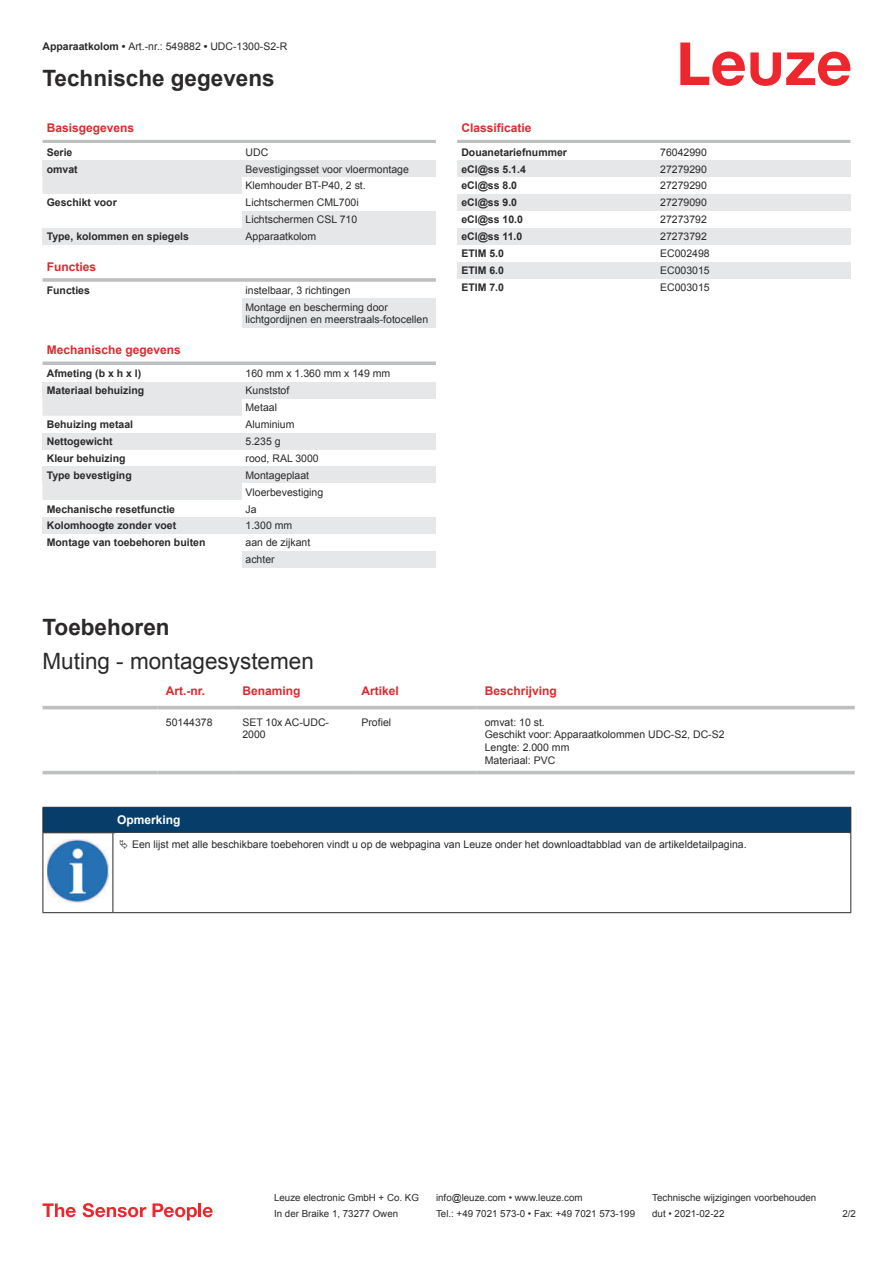
<style>
.page{position:relative;width:893px;height:1263px;background:#fff}
.page>*{position:absolute;margin:0;border:0;box-sizing:border-box;transform-origin:0 0}
.t1{font:700 22.5px "Arial";color:#2b292a}
.t2{font:22.5px "Arial";color:#2b292a}
.t3{font:700 12px "Arial";color:#db2a30}
.t4{font:700 12px "Arial";color:#fff}
.t5{font:10.5px/17px "Arial";color:#2b292a}
.t6{font:700 10.5px "Arial";color:#2b292a}
.t7{font:9.75px "Arial";color:#2b292a}
.s1{font-weight:700}
</style>
<div class="page">
<svg style="left:680px;top:43px;width:170px;height:43px"></svg>
<svg style="left:43px;top:177px;width:199px;height:323px"></svg>
<hr style="left:43px;top:140px;width:393px;height:3px;background:#bdbfc1">
<div style="left:43px;top:160px;width:199px;height:17px;background:#e6e7e9"></div>
<div style="left:242px;top:160px;width:194px;height:17px;background:#e6e7e9"></div>
<div style="left:43px;top:194px;width:199px;height:17px;background:#fff"></div>
<div style="left:242px;top:211px;width:194px;height:17px;background:#e6e7e9"></div>
<div style="left:43px;top:228px;width:199px;height:17px;background:#e6e7e9"></div>
<div style="left:242px;top:228px;width:194px;height:17px;background:#e6e7e9"></div>
<div style="left:43px;top:262px;width:393px;height:18px;background:#fff"></div>
<hr style="left:43px;top:278px;width:393px;height:4px;background:#c7c8ca">
<div style="left:43px;top:282px;width:199px;height:17px;background:#fff"></div>
<div style="left:242px;top:299px;width:194px;height:29px;background:#e6e7e9"></div>
<div style="left:43px;top:345px;width:393px;height:18px;background:#fff"></div>
<svg style="left:43px;top:361px;width:393px;height:4px;background:#c4c6c8"></svg>
<div style="left:43px;top:365px;width:199px;height:17px;background:#fff"></div>
<div style="left:43px;top:382px;width:199px;height:17px;background:#e6e7e9"></div>
<div style="left:242px;top:382px;width:194px;height:17px;background:#e6e7e9"></div>
<div style="left:43px;top:416px;width:199px;height:17px;background:#fff"></div>
<div style="left:43px;top:433px;width:199px;height:17px;background:#e6e7e9"></div>
<div style="left:242px;top:433px;width:194px;height:17px;background:#e6e7e9"></div>
<div style="left:43px;top:450px;width:199px;height:16px;background:#fff"></div>
<div style="left:43px;top:466px;width:199px;height:17px;background:#e6e7e9"></div>
<div style="left:242px;top:466px;width:194px;height:17px;background:#e6e7e9"></div>
<div style="left:43px;top:517px;width:199px;height:17px;background:#e6e7e9"></div>
<div style="left:242px;top:517px;width:194px;height:17px;background:#e6e7e9"></div>
<div style="left:242px;top:551px;width:194px;height:17px;background:#e6e7e9"></div>
<svg style="left:43px;top:705px;width:812px;height:70px"></svg>
<hr style="left:43px;top:706px;width:114px;height:3px;background:#bdbfc1">
<hr style="left:157px;top:706px;width:77px;height:3px;background:#bdbfc1">
<hr style="left:234px;top:706px;width:119px;height:3px;background:#bdbfc1">
<hr style="left:353px;top:706px;width:123px;height:3px;background:#bdbfc1">
<hr style="left:476px;top:706px;width:379px;height:3px;background:#bdbfc1">
<hr style="left:43px;top:771px;width:114px;height:3px;background:#bdbfc1">
<hr style="left:157px;top:771px;width:77px;height:3px;background:#bdbfc1">
<hr style="left:234px;top:771px;width:119px;height:3px;background:#bdbfc1">
<hr style="left:353px;top:771px;width:123px;height:3px;background:#bdbfc1">
<hr style="left:476px;top:771px;width:379px;height:3px;background:#bdbfc1">
<div style="left:43px;top:807px;width:808px;height:26px;background:#063d69"></div>
<hr style="left:113px;top:832px;width:738px;height:1px;background:#2b292a">
<hr style="left:43px;top:833px;width:1px;height:75px;background:#2b292a">
<hr style="left:113px;top:833px;width:1px;height:75px;background:#2b292a">
<hr style="left:850px;top:833px;width:1px;height:75px;background:#2b292a">
<hr style="left:43px;top:912px;width:70px;height:1px;background:#2b292a">
<hr style="left:113px;top:912px;width:738px;height:1px;background:#2b292a">
<img style="left:47px;top:839px;width:61px;height:63px">
<hr style="left:457px;top:140px;width:393px;height:3px;background:#bdbfc1">
<div style="left:457px;top:160px;width:200px;height:17px;background:#e6e7e9"></div>
<div style="left:657px;top:160px;width:193px;height:17px;background:#e6e7e9"></div>
<div style="left:457px;top:194px;width:200px;height:17px;background:#e6e7e9"></div>
<div style="left:657px;top:194px;width:193px;height:17px;background:#e6e7e9"></div>
<div style="left:457px;top:228px;width:200px;height:17px;background:#e6e7e9"></div>
<div style="left:657px;top:228px;width:193px;height:17px;background:#e6e7e9"></div>
<div style="left:457px;top:262px;width:200px;height:17px;background:#e6e7e9"></div>
<div style="left:657px;top:262px;width:193px;height:17px;background:#e6e7e9"></div>
<svg style="left:43px;top:1203px;width:33px;height:14px"></svg>
<svg style="left:83px;top:1203px;width:63px;height:14px"></svg>
<svg style="left:153px;top:1203px;width:44px;height:17px"></svg>
<hr style="left:198px;top:1203px;width:3px;height:14px;background:#ed272d">
<svg style="left:203px;top:1207px;width:10px;height:10px"></svg>
<p class="t5" style="left:43px;top:39px;width:246px"><span class="s1">Apparaatkolom •</span> Art.-nr.: 549882 <span class="s1">•</span> UDC-1300-S2-R</p>
<h1 class="t1" style="left:43px;top:70px;width:234px">Technische gegevens</h1>
<p class="t3" style="left:47px;top:123px;width:89px">Basisgegevens</p>
<p class="t6" style="left:47px;top:148px;width:27px">Serie</p>
<p class="t5" style="left:246px;top:144px;width:24px">UDC</p>
<p class="t6" style="left:47px;top:165px;width:32px">omvat</p>
<p class="t5" style="left:246px;top:161px;width:165px">Bevestigingsset voor vloermontage<br>Klemhouder BT-P40, 2 st.</p>
<p class="t6" style="left:47px;top:199px;width:72px">Geschikt voor</p>
<p class="t5" style="left:246px;top:195px;width:115px">Lichtschermen CML700i<br>Lichtschermen CSL 710</p>
<p class="t6" style="left:47px;top:232px;width:144px">Type, kolommen en spiegels</p>
<p class="t5" style="left:246px;top:229px;width:72px">Apparaatkolom</p>
<p class="t3" style="left:47px;top:262px;width:51px">Functies</p>
<p class="t6" style="left:47px;top:286px;width:45px">Functies</p>
<p class="t5" style="left:246px;top:283px;width:144px">instelbaar, 3 richtingen<br>Montage en bescherming door</p>
<p class="t5" style="left:246px;top:312px;width:184px">lichtgordijnen en meerstraals-fotocellen</p>
<p class="t3" style="left:47px;top:345px;width:136px">Mechanische gegevens</p>
<p class="t6" style="left:47px;top:370px;width:96px">Afmeting (b x h x l)</p>
<p class="t5" style="left:246px;top:366px;width:146px">160 mm x 1.360 mm x 149 mm</p>
<p class="t6" style="left:47px;top:386px;width:99px">Materiaal behuizing</p>
<p class="t5" style="left:246px;top:383px;width:45px">Kunststof<br>Metaal</p>
<p class="t6" style="left:47px;top:420px;width:88px">Behuizing metaal</p>
<p class="t5" style="left:246px;top:417px;width:51px">Aluminium</p>
<p class="t6" style="left:47px;top:437px;width:67px">Nettogewicht</p>
<p class="t5" style="left:246px;top:434px;width:37px">5.235 g</p>
<p class="t6" style="left:47px;top:454px;width:80px">Kleur behuizing</p>
<p class="t5" style="left:246px;top:451px;width:75px">rood, RAL 3000</p>
<p class="t6" style="left:47px;top:471px;width:86px">Type bevestiging</p>
<p class="t5" style="left:246px;top:467px;width:79px">Montageplaat<br>Vloerbevestiging</p>
<p class="t6" style="left:47px;top:505px;width:130px">Mechanische resetfunctie</p>
<p class="t5" style="left:246px;top:501px;width:13px">Ja</p>
<p class="t6" style="left:47px;top:522px;width:131px">Kolomhoogte zonder voet</p>
<p class="t5" style="left:246px;top:518px;width:48px">1.300 mm</p>
<p class="t6" style="left:47px;top:539px;width:160px">Montage van toebehoren buiten</p>
<p class="t5" style="left:246px;top:535px;width:66px">aan de zijkant achter</p>
<p class="t3" style="left:461px;top:123px;width:72px">Classificatie</p>
<p class="t6" style="left:461px;top:148px;width:107px">Douanetariefnummer</p>
<p class="t5" style="left:660px;top:144px;width:48px">76042990</p>
<p class="t6" style="left:461px;top:165px;width:66px">eCl@ss 5.1.4</p>
<p class="t5" style="left:660px;top:161px;width:48px">27279290</p>
<p class="t6" style="left:461px;top:182px;width:57px">eCl@ss 8.0</p>
<p class="t5" style="left:660px;top:178px;width:48px">27279290</p>
<p class="t6" style="left:461px;top:199px;width:57px">eCl@ss 9.0</p>
<p class="t5" style="left:660px;top:195px;width:48px">27279090</p>
<p class="t6" style="left:461px;top:216px;width:63px">eCl@ss 10.0</p>
<p class="t5" style="left:660px;top:212px;width:48px">27273792</p>
<p class="t6" style="left:461px;top:233px;width:63px">eCl@ss 11.0</p>
<p class="t5" style="left:660px;top:229px;width:48px">27273792</p>
<p class="t6" style="left:461px;top:249px;width:44px">ETIM 5.0</p>
<p class="t5" style="left:660px;top:246px;width:51px">EC002498</p>
<p class="t6" style="left:461px;top:266px;width:44px">ETIM 6.0</p>
<p class="t5" style="left:660px;top:263px;width:51px">EC003015</p>
<p class="t6" style="left:461px;top:283px;width:44px">ETIM 7.0</p>
<p class="t5" style="left:660px;top:280px;width:51px">EC003015</p>
<h1 class="t1" style="left:43px;top:619px;width:129px">Toebehoren</h1>
<h1 class="t2" style="left:43px;top:652px;width:273px">Muting - montagesystemen</h1>
<p class="t3" style="left:166px;top:686px;width:41px">Art.-nr.</p>
<p class="t3" style="left:242px;top:686px;width:60px">Benaming</p>
<p class="t3" style="left:361px;top:686px;width:39px">Artikel</p>
<p class="t3" style="left:485px;top:686px;width:74px">Beschrijving</p>
<p class="t5" style="left:166px;top:715px;width:48px">50144378</p>
<p class="t5" style="left:242px;top:717px;width:88px;line-height:12.6px">SET 10x AC-UDC-<br>2000</p>
<p class="t5" style="left:361px;top:715px;width:31px">Profiel</p>
<p class="t5" style="left:485px;top:717px;width:241px;line-height:12.6px">omvat: 10 st.<br>Geschikt voor: Apparaatkolommen UDC-S2, DC-S2<br>Lengte: 2.000 mm<br>Materiaal: PVC</p>
<p class="t4" style="left:117px;top:815px;width:65px">Opmerking</p>
<p class="t5" style="left:132px;top:836px;width:616px">Een lijst met alle beschikbare toebehoren vindt u op de webpagina van Leuze onder het downloadtabblad van de artikeldetailpagina.</p>
<p class="t7" style="left:274px;top:1194px;width:146px">Leuze electronic GmbH + Co. KG</p>
<p class="t7" style="left:436px;top:1194px;width:148px">info@leuze.com • www.leuze.com</p>
<p class="t7" style="left:652px;top:1194px;width:166px">Technische wijzigingen voorbehouden</p>
<p class="t7" style="left:274px;top:1210px;width:126px">In der Braike 1, 73277 Owen</p>
<p class="t7" style="left:436px;top:1210px;width:201px">Tel.: +49 7021 573-0 • Fax: +49 7021 573-199</p>
<p class="t7" style="left:652px;top:1210px;width:74px">dut • 2021-02-22</p>
<p class="t7" style="left:842px;top:1210px;width:15px">2 /2</p>
</div>
